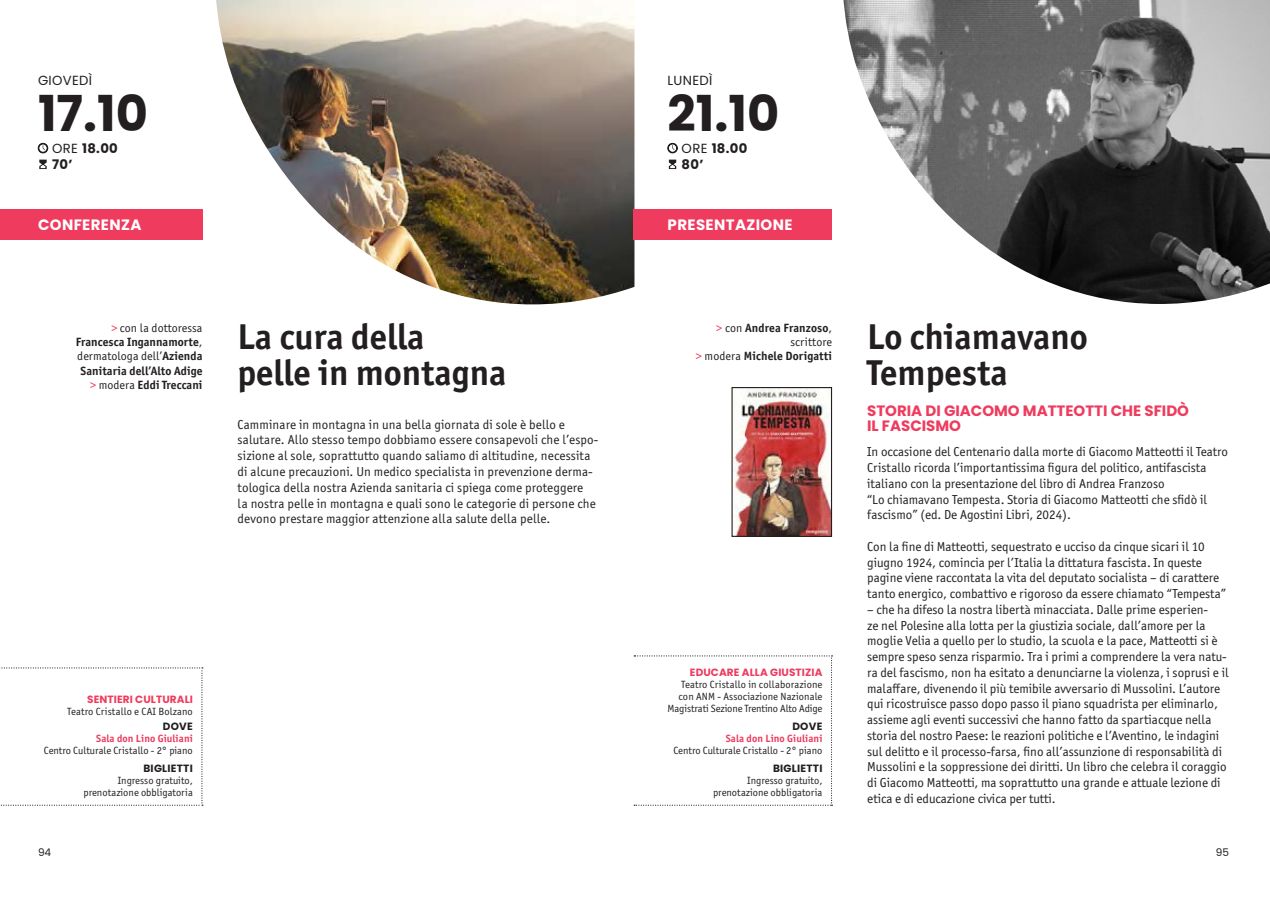
<style>
.page{position:relative;width:1270px;height:905px;background:#fff}
.page>*{position:absolute;margin:0;border:0;box-sizing:border-box;transform-origin:0 0}
.t1{font:700 49.5px "Poppins";color:#231f20}
.t2{font:700 36px "Officina Sans ITC Pro";color:#231f20}
.t3{font:700 15px "Poppins";color:#ee3b5e}
.t4{font:700 15px "Poppins";letter-spacing:.025em;color:#fff}
.t5{font:700 13.2px "Poppins";letter-spacing:.025em;color:#231f20}
.t6{font:13.2px "Poppins";letter-spacing:.025em;color:#231f20}
.t7{font:13.05px/15.8px "Officina Sans ITC Pro";color:#231f20}
.t8{font:700 12px "Officina Sans ITC Pro";letter-spacing:.005em;color:#231f20}
.t9{font:12px "Officina Sans ITC Pro";letter-spacing:.005em;color:#231f20}
.t10{font:10.5px "Officina Sans ITC Pro";color:#231f20}
.t11{font:700 10.5px "Officina Sans ITC Pro";letter-spacing:.01em;color:#ee3b5e}
.t12{font:700 10.5px "Poppins";letter-spacing:.01em;color:#ee3b5e}
.t13{font:700 10.5px "Poppins";letter-spacing:.025em;color:#231f20}
.t14{font:10.5px "Poppins";color:#231f20}
.s1{font-weight:400}
.s2{color:#ee3b5e}
.s3{font-weight:700}
.s4{font-weight:400;color:#ee3b5e}
</style>
<div class="page">
<svg style="left:39px;top:159px;width:8px;height:10px"></svg>
<svg style="left:38px;top:143px;width:10px;height:10px"></svg>
<div style="left:0;top:209px;width:202px;height:31px;background:#ee3b5e"></div>
<svg style="left:1px;top:667px;width:202px;height:138px"></svg>
<img style="left:216px;top:0;width:418px;height:305px">
<img style="left:843px;top:0;width:426px;height:304px">
<svg style="left:669px;top:159px;width:7px;height:10px"></svg>
<svg style="left:667px;top:143px;width:10px;height:10px"></svg>
<div style="left:633px;top:209px;width:199px;height:31px;background:#ee3b5e"></div>
<img style="left:733px;top:389px;width:97px;height:145px">
<div style="left:731px;top:387px;width:101px;height:149px;border:1px solid #231f20"></div>
<svg style="left:634px;top:655px;width:198px;height:150px"></svg>
<svg style="left:1262px;top:0;width:8px;height:6px"></svg>
<p class="t6" style="left:38px;top:72px;width:56px">GIOVEDÌ</p>
<p class="t1" style="left:38px;top:85px;width:111px">17.10</p>
<p class="t5" style="left:52px;top:140px;width:67px"><span class="s1">ORE</span> 18.00</p>
<p class="t5" style="left:52px;top:157px;width:22px">70’</p>
<p class="t4" style="left:38px;top:216px;width:105px">CONFERENZA</p>
<p class="t9" style="left:111px;top:320px;width:93px"><span class="s2">&gt;</span> con la dottoressa</p>
<p class="t8" style="left:76px;top:334px;width:128px">Francesca Ingannamorte<span class="s1">,</span></p>
<p class="t9" style="left:77px;top:349px;width:127px">dermatologa dell’<span class="s3">Azienda</span></p>
<p class="t8" style="left:81px;top:363px;width:123px">Sanitaria dell’Alto Adige</p>
<p class="t8" style="left:90px;top:377px;width:114px"><span class="s4">&gt;</span> <span class="s1">modera</span> Eddi Treccani</p>
<p class="t2" style="left:238px;top:314px;width:188px">La cura della</p>
<p class="t2" style="left:238px;top:350px;width:270px">pelle in montagna</p>
<p class="t7" style="left:238px;top:416px;width:329px">Camminare in montagna in una bella giornata di sole è bello e</p>
<p class="t7" style="left:238px;top:432px;width:362px">salutare. Allo stesso tempo dobbiamo essere consapevoli che l’espo&shy;sizione al sole, soprattutto quando saliamo di altitudine, necessita di alcune precauzioni. Un medico specialista in prevenzione derma&shy;tologica della nostra Azienda sanitaria ci spiega come proteggere<br>la nostra pelle in montagna e quali sono le categorie di persone che devono prestare maggior attenzione alla salute della pelle.</p>
<p class="t12" style="left:87px;top:693px;width:107px">SENTIERI CULTURALI</p>
<p class="t10" style="left:67px;top:705px;width:127px">Teatro Cristallo e CAI Bolzano</p>
<p class="t13" style="left:163px;top:720px;width:32px">DOVE</p>
<p class="t11" style="left:96px;top:731px;width:98px">Sala don Lino Giuliani</p>
<p class="t10" style="left:44px;top:744px;width:151px">Centro Culturale Cristallo - 2° piano</p>
<p class="t13" style="left:143px;top:762px;width:51px">BIGLIETTI</p>
<p class="t10" style="left:118px;top:774px;width:77px">Ingresso gratuito,</p>
<p class="t10" style="left:83px;top:786px;width:111px">prenotazione obbligatoria</p>
<p class="t6" style="left:667px;top:72px;width:46px">LUNEDÌ</p>
<p class="t1" style="left:667px;top:85px;width:113px">21.10</p>
<p class="t5" style="left:681px;top:140px;width:67px"><span class="s1">ORE</span> 18.00</p>
<p class="t5" style="left:681px;top:157px;width:23px">80’</p>
<p class="t4" style="left:667px;top:216px;width:126px">PRESENTAZIONE</p>
<p class="t8" style="left:716px;top:320px;width:117px"><span class="s4">&gt;</span> <span class="s1">con</span> Andrea Franzoso<span class="s1">,</span></p>
<p class="t9" style="left:790px;top:335px;width:43px">scrittore</p>
<p class="t8" style="left:696px;top:348px;width:138px"><span class="s4">&gt;</span> <span class="s1">modera</span> Michele Dorigatti</p>
<p class="t12" style="left:690px;top:666px;width:134px">EDUCARE ALLA GIUSTIZIA</p>
<p class="t10" style="left:681px;top:678px;width:143px">Teatro Cristallo in collaborazione</p>
<p class="t10" style="left:678px;top:690px;width:145px">con ANM - Associazione Nazionale</p>
<p class="t10" style="left:667px;top:702px;width:156px">Magistrati Sezione Trentino Alto Adige</p>
<p class="t13" style="left:792px;top:720px;width:32px">DOVE</p>
<p class="t11" style="left:725px;top:731px;width:98px">Sala don Lino Giuliani</p>
<p class="t10" style="left:673px;top:744px;width:151px">Centro Culturale Cristallo - 2° piano</p>
<p class="t13" style="left:773px;top:762px;width:51px">BIGLIETTI</p>
<p class="t10" style="left:747px;top:774px;width:77px">Ingresso gratuito,</p>
<p class="t10" style="left:713px;top:786px;width:111px">prenotazione obbligatoria</p>
<p class="t2" style="left:867px;top:314px;width:222px">Lo chiamavano</p>
<p class="t2" style="left:867px;top:350px;width:142px">Tempesta</p>
<p class="t3" style="left:867px;top:402px;width:323px">STORIA DI GIACOMO MATTEOTTI CHE SFIDÒ</p>
<p class="t3" style="left:867px;top:417px;width:95px">IL FASCISMO</p>
<p class="t7" style="left:867px;top:444px;width:362px">In occasione del Centenario dalla morte di Giacomo Matteotti il Teatro<br>Cristallo ricorda l’importantissima figura del politico, antifascista italiano con la presentazione del libro di Andrea Franzoso</p>
<p class="t7" style="left:867px;top:491px;width:341px">“Lo chiamavano Tempesta. Storia di Giacomo Matteotti che sfidò il fascismo” (ed. De Agostini Libri, 2024).</p>
<p class="t7" style="left:867px;top:538px;width:339px">Con la fine di Matteotti, sequestrato e ucciso da cinque sicari il 10</p>
<p class="t7" style="left:867px;top:554px;width:360px">giugno 1924, comincia per l’Italia la dittatura fascista. In queste pagine viene raccontata la vita del deputato socialista – di carattere tanto energico, combattivo e rigoroso da essere chiamato “Tempesta”</p>
<p class="t7" style="left:867px;top:601px;width:363px">– che ha difeso la nostra libertà minacciata. Dalle prime esperien-<br>ze nel Polesine alla lotta per la giustizia sociale, dall’amore per la moglie Velia a quello per lo studio, la scuola e la pace, Matteotti si è sempre speso senza risparmio. Tra i primi a comprendere la vera natu&shy;ra del fascismo, non ha esitato a denunciarne la violenza, i soprusi e il malaffare, divenendo il più temibile avversario di Mussolini. L’autore qui ricostruisce passo dopo passo il piano squadrista per eliminarlo, assieme agli eventi successivi che hanno fatto da spartiacque nella storia del nostro Paese: le reazioni politiche e l’Aventino, le indagini sul delitto e il processo-farsa, fino all’assunzione di responsabilità di Mussolini e la soppressione dei diritti. Un libro che celebra il coraggio di Giacomo Matteotti, ma soprattutto una grande e attuale lezione di etica e di educazione civica per tutti.</p>
<p class="t14" style="left:38px;top:846px;width:15px">94</p>
<p class="t14" style="left:1215px;top:846px;width:15px">95</p>
</div>
